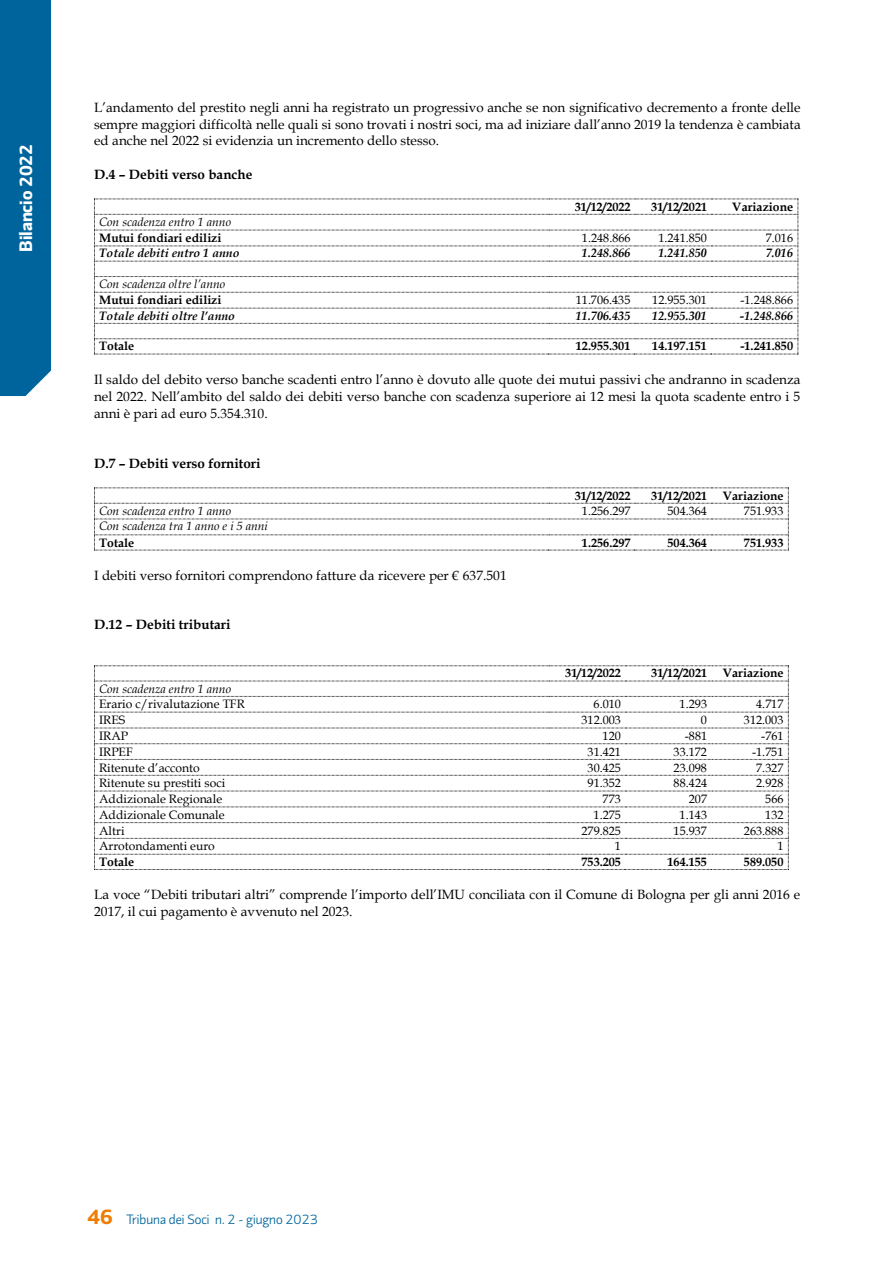
<style>
.page{position:relative;width:893px;height:1263px;background:#fff}
.page>*{position:absolute;margin:0;border:0;box-sizing:border-box;transform-origin:0 0}
.t1{font:700 18px "Divenire";color:#fff}
.t2{font:13.5px/16.8px "Book Antiqua";color:#000;text-align:justify}
.t3{font:700 13.5px "Book Antiqua";color:#000}
.t4{font:300 13.5px "Divenire";color:#00649c}
.t5{font:12.15px "Book Antiqua";color:#000}
.t6{font:700 12.15px "Book Antiqua";color:#000}
.t7{font:italic 12.15px "Book Antiqua";color:#000}
.t8{font:italic 700 12.15px "Book Antiqua";color:#000}
.s1{font-weight:700;font-size:21px;color:#ef7d00}
</style>
<div class="page">
<div style="left:0;top:0;width:51px;height:396px;background:#00649c"></div>
<svg style="left:94px;top:199px;width:705px;height:156px"></svg>
<svg style="left:94px;top:487px;width:695px;height:64px"></svg>
<svg style="left:94px;top:665px;width:695px;height:205px"></svg>
<h1 class="t1" style="left:12px;top:252px;width:109px;rotate:-90deg">Bilancio 2022</h1>
<p class="t2" style="left:94px;top:99px;width:708px">L’andamento del prestito negli anni ha registrato un progressivo anche se non significativo decremento a fronte delle sempre maggiori difficoltà nelle quali si sono trovati i nostri soci, ma ad iniziare dall’anno 2019 la tendenza è cambiata ed anche nel 2022 si evidenzia un incremento dello stesso.</p>
<p class="t3" style="left:94px;top:165px;width:160px">D.4 – Debiti verso banche</p>
<p class="t6" style="left:575px;top:198px;width:57px">31/12/2022</p>
<p class="t6" style="left:651px;top:198px;width:57px">31/12/2021</p>
<p class="t6" style="left:732px;top:198px;width:62px">Variazione</p>
<p class="t7" style="left:99px;top:213px;width:133px">Con scadenza entro 1 anno</p>
<p class="t6" style="left:99px;top:229px;width:124px">Mutui fondiari edilizi</p>
<p class="t5" style="left:582px;top:229px;width:50px">1.248.866</p>
<p class="t5" style="left:658px;top:229px;width:50px">1.241.850</p>
<p class="t5" style="left:766px;top:229px;width:29px">7.016</p>
<p class="t8" style="left:99px;top:245px;width:142px">Totale debiti entro 1 anno</p>
<p class="t8" style="left:582px;top:245px;width:50px">1.248.866</p>
<p class="t8" style="left:658px;top:245px;width:50px">1.241.850</p>
<p class="t8" style="left:766px;top:245px;width:29px">7.016</p>
<p class="t7" style="left:99px;top:275px;width:128px">Con scadenza oltre l’anno</p>
<p class="t6" style="left:99px;top:291px;width:124px">Mutui fondiari edilizi</p>
<p class="t5" style="left:576px;top:292px;width:56px">11.706.435</p>
<p class="t5" style="left:652px;top:292px;width:56px">12.955.301</p>
<p class="t5" style="left:740px;top:292px;width:54px">-1.248.866</p>
<p class="t8" style="left:99px;top:307px;width:137px">Totale debiti oltre l’anno</p>
<p class="t8" style="left:576px;top:307px;width:56px">11.706.435</p>
<p class="t8" style="left:652px;top:307px;width:56px">12.955.301</p>
<p class="t8" style="left:740px;top:307px;width:55px">-1.248.866</p>
<p class="t6" style="left:99px;top:338px;width:37px">Totale</p>
<p class="t6" style="left:576px;top:338px;width:56px">12.955.301</p>
<p class="t6" style="left:652px;top:338px;width:56px">14.197.151</p>
<p class="t6" style="left:740px;top:338px;width:54px">-1.241.850</p>
<p class="t2" style="left:94px;top:371px;width:708px">Il saldo del debito verso banche scadenti entro l’anno è dovuto alle quote dei mutui passivi che andranno in scadenza nel 2022. Nell’ambito del saldo dei debiti verso banche con scadenza superiore ai 12 mesi la quota scadente entro i 5 anni è pari ad euro 5.354.310.</p>
<p class="t3" style="left:94px;top:454px;width:168px">D.7 – Debiti verso fornitori</p>
<p class="t6" style="left:575px;top:487px;width:57px">31/12/2022</p>
<p class="t6" style="left:651px;top:487px;width:57px">31/12/2021</p>
<p class="t6" style="left:723px;top:487px;width:62px">Variazione</p>
<p class="t7" style="left:99px;top:502px;width:133px">Con scadenza entro 1 anno</p>
<p class="t5" style="left:582px;top:503px;width:50px">1.256.297</p>
<p class="t5" style="left:667px;top:503px;width:41px">504.364</p>
<p class="t5" style="left:744px;top:503px;width:41px">751.933</p>
<p class="t7" style="left:99px;top:518px;width:170px">Con scadenza tra 1 anno e i 5 anni</p>
<p class="t6" style="left:99px;top:534px;width:37px">Totale</p>
<p class="t6" style="left:582px;top:534px;width:50px">1.256.297</p>
<p class="t6" style="left:667px;top:534px;width:41px">504.364</p>
<p class="t6" style="left:744px;top:534px;width:41px">751.933</p>
<p class="t2" style="left:94px;top:567px;width:414px">I debiti verso fornitori comprendono fatture da ricevere per € 637.501</p>
<p class="t3" style="left:94px;top:615px;width:138px">D.12 – Debiti tributari</p>
<p class="t6" style="left:565px;top:665px;width:57px">31/12/2022</p>
<p class="t6" style="left:651px;top:665px;width:57px">31/12/2021</p>
<p class="t6" style="left:723px;top:665px;width:62px">Variazione</p>
<p class="t7" style="left:99px;top:680px;width:133px">Con scadenza entro 1 anno</p>
<p class="t5" style="left:99px;top:696px;width:147px">Erario c/rivalutazione TFR</p>
<p class="t5" style="left:594px;top:696px;width:29px">6.010</p>
<p class="t5" style="left:680px;top:696px;width:29px">1.293</p>
<p class="t5" style="left:756px;top:696px;width:29px">4.717</p>
<p class="t5" style="left:99px;top:711px;width:27px">IRES</p>
<p class="t5" style="left:581px;top:711px;width:41px">312.003</p>
<p class="t5" style="left:701px;top:711px;width:8px">0</p>
<p class="t5" style="left:744px;top:711px;width:41px">312.003</p>
<p class="t5" style="left:99px;top:727px;width:30px">IRAP</p>
<p class="t5" style="left:603px;top:727px;width:20px">120</p>
<p class="t5" style="left:685px;top:727px;width:24px">-881</p>
<p class="t5" style="left:761px;top:727px;width:24px">-761</p>
<p class="t5" style="left:99px;top:743px;width:35px">IRPEF</p>
<p class="t5" style="left:588px;top:743px;width:35px">31.421</p>
<p class="t5" style="left:674px;top:743px;width:35px">33.172</p>
<p class="t5" style="left:752px;top:743px;width:33px">-1.751</p>
<p class="t5" style="left:99px;top:759px;width:102px">Ritenute d’acconto</p>
<p class="t5" style="left:588px;top:759px;width:35px">30.425</p>
<p class="t5" style="left:674px;top:759px;width:35px">23.098</p>
<p class="t5" style="left:756px;top:759px;width:29px">7.327</p>
<p class="t5" style="left:99px;top:775px;width:128px">Ritenute su prestiti soci</p>
<p class="t5" style="left:588px;top:775px;width:35px">91.352</p>
<p class="t5" style="left:674px;top:775px;width:35px">88.424</p>
<p class="t5" style="left:756px;top:775px;width:29px">2.928</p>
<p class="t5" style="left:99px;top:790px;width:124px">Addizionale Regionale</p>
<p class="t5" style="left:603px;top:790px;width:20px">773</p>
<p class="t5" style="left:689px;top:790px;width:20px">207</p>
<p class="t5" style="left:765px;top:790px;width:20px">566</p>
<p class="t5" style="left:99px;top:806px;width:127px">Addizionale Comunale</p>
<p class="t5" style="left:594px;top:806px;width:29px">1.275</p>
<p class="t5" style="left:680px;top:806px;width:29px">1.143</p>
<p class="t5" style="left:765px;top:806px;width:20px">132</p>
<p class="t5" style="left:99px;top:822px;width:27px">Altri</p>
<p class="t5" style="left:581px;top:822px;width:41px">279.825</p>
<p class="t5" style="left:674px;top:822px;width:35px">15.937</p>
<p class="t5" style="left:744px;top:822px;width:41px">263.888</p>
<p class="t5" style="left:99px;top:838px;width:117px">Arrotondamenti euro</p>
<p class="t5" style="left:615px;top:838px;width:8px">1</p>
<p class="t5" style="left:777px;top:838px;width:8px">1</p>
<p class="t6" style="left:99px;top:853px;width:37px">Totale</p>
<p class="t6" style="left:581px;top:853px;width:41px">753.205</p>
<p class="t6" style="left:667px;top:853px;width:41px">164.155</p>
<p class="t6" style="left:744px;top:853px;width:41px">589.050</p>
<p class="t2" style="left:94px;top:886px;width:708px">La voce “Debiti tributari altri” comprende l’importo dell’IMU conciliata con il Comune di Bologna per gli anni 2016 e<br>2017, il cui pagamento è avvenuto nel 2023.</p>
<p class="t4" style="left:88px;top:1209px;width:232px"><span class="s1">46</span> Tribuna dei Soci n. 2 - giugno 2023</p>
</div>
